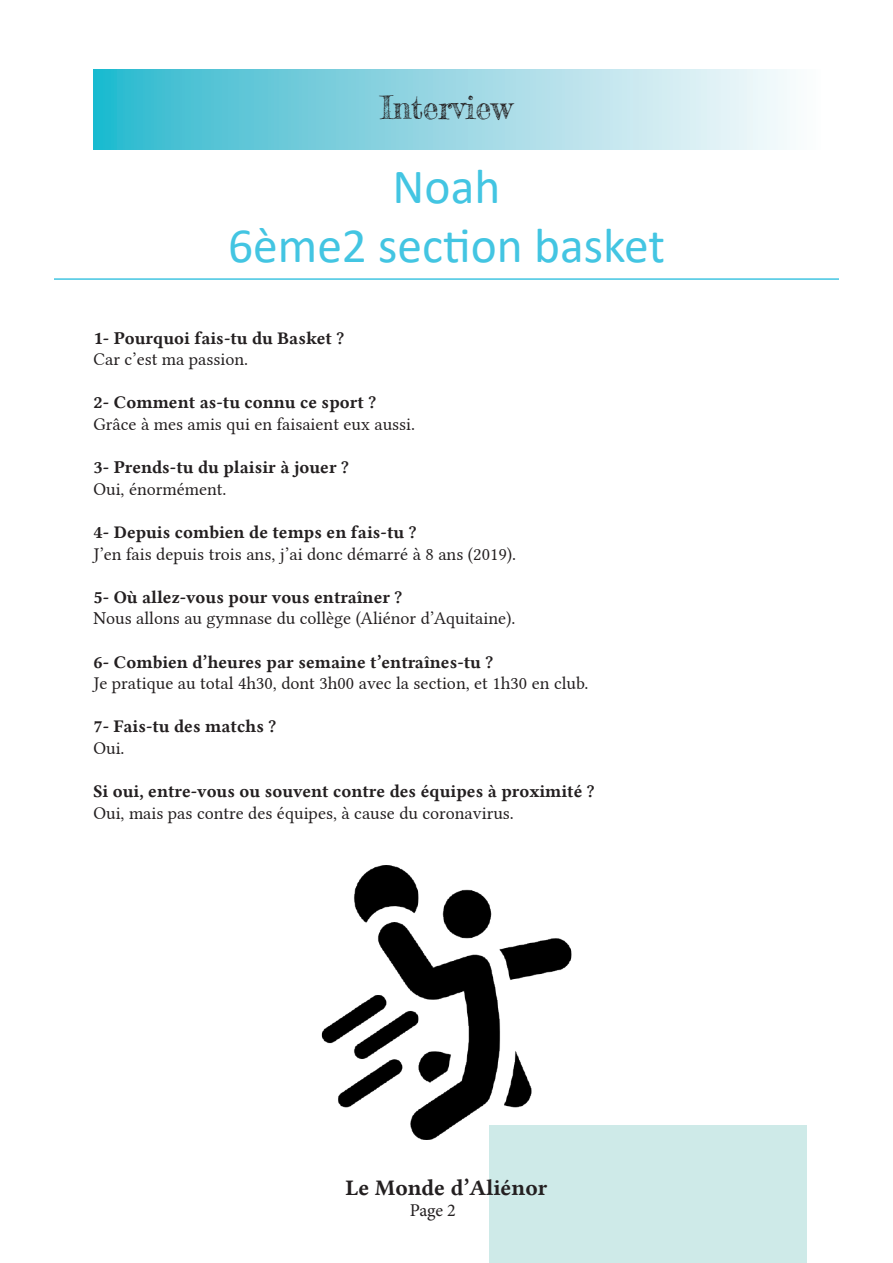
<style>
.page{position:relative;width:893px;height:1263px;background:#fff}
.page>*{position:absolute;margin:0;border:0;box-sizing:border-box;transform-origin:0 0}
.t1{font:49.5px/59.4px "Calibri";color:#43c5e2;text-align:center}
.t2{font:31.5px "Frederickathe Great";color:#231f20}
.t3{font:22.5px "Lin Libertine B";color:#231f20}
.t4{font:18px "Lin Libertine";color:#231f20}
.t5{font:18px "Lin Libertine B";color:#231f20}
.t6{font:18px "Minion Pro";color:#231f20}
</style>
<div class="page">
<div style="left:489px;top:1126px;width:317px;height:137px;background:#ceeae8"></div>
<hr style="left:54px;top:278px;width:785px;height:2px;background:#43c5e2">
<svg style="left:94px;top:69px;width:696px;height:81px;background:#94d7e3"></svg>
<img style="left:321px;top:865px;width:263px;height:275px">
<h2 class="t2" style="left:381px;top:88px;width:133px">Interview</h2>
<h1 class="t1" style="left:228px;top:156px;width:438px">Noah<br>6ème2 section basket</h1>
<p class="t5" style="left:94px;top:325px;width:252px">1- Pourquoi fais-tu du Basket ?</p>
<p class="t4" style="left:94px;top:345px;width:156px">Car c’est ma passion.</p>
<p class="t5" style="left:94px;top:390px;width:284px">2- Comment as-tu connu ce sport ?</p>
<p class="t4" style="left:94px;top:410px;width:323px">Grâce à mes amis qui en faisaient eux aussi.</p>
<p class="t5" style="left:94px;top:455px;width:257px">3- Prends-tu du plaisir à jouer ?</p>
<p class="t4" style="left:94px;top:474px;width:135px">Oui, énormément.</p>
<p class="t5" style="left:94px;top:520px;width:324px">4- Depuis combien de temps en fais-tu ?</p>
<p class="t4" style="left:94px;top:539px;width:424px">J’en fais depuis trois ans, j’ai donc démarré à 8 ans (2019).</p>
<p class="t5" style="left:94px;top:584px;width:310px">5- Où allez-vous pour vous entraîner ?</p>
<p class="t4" style="left:94px;top:604px;width:423px">Nous allons au gymnase du collège (Aliénor d’Aquitaine).</p>
<p class="t5" style="left:94px;top:649px;width:401px">6- Combien d’heures par semaine t’entraînes-tu ?</p>
<p class="t4" style="left:94px;top:669px;width:496px">Je pratique au total 4h30, dont 3h00 avec la section, et 1h30 en club.</p>
<p class="t5" style="left:94px;top:714px;width:184px">7- Fais-tu des matchs ?</p>
<p class="t4" style="left:94px;top:734px;width:33px">Oui.</p>
<p class="t5" style="left:94px;top:779px;width:503px">Si oui, entre-vous ou souvent contre des équipes à proximité ?</p>
<p class="t4" style="left:94px;top:798px;width:422px">Oui, mais pas contre des équipes, à cause du coronavirus.</p>
<p class="t3" style="left:346px;top:1172px;width:203px">Le Monde d’Aliénor</p>
<p class="t6" style="left:410px;top:1198px;width:48px">Page 2</p>
</div>
